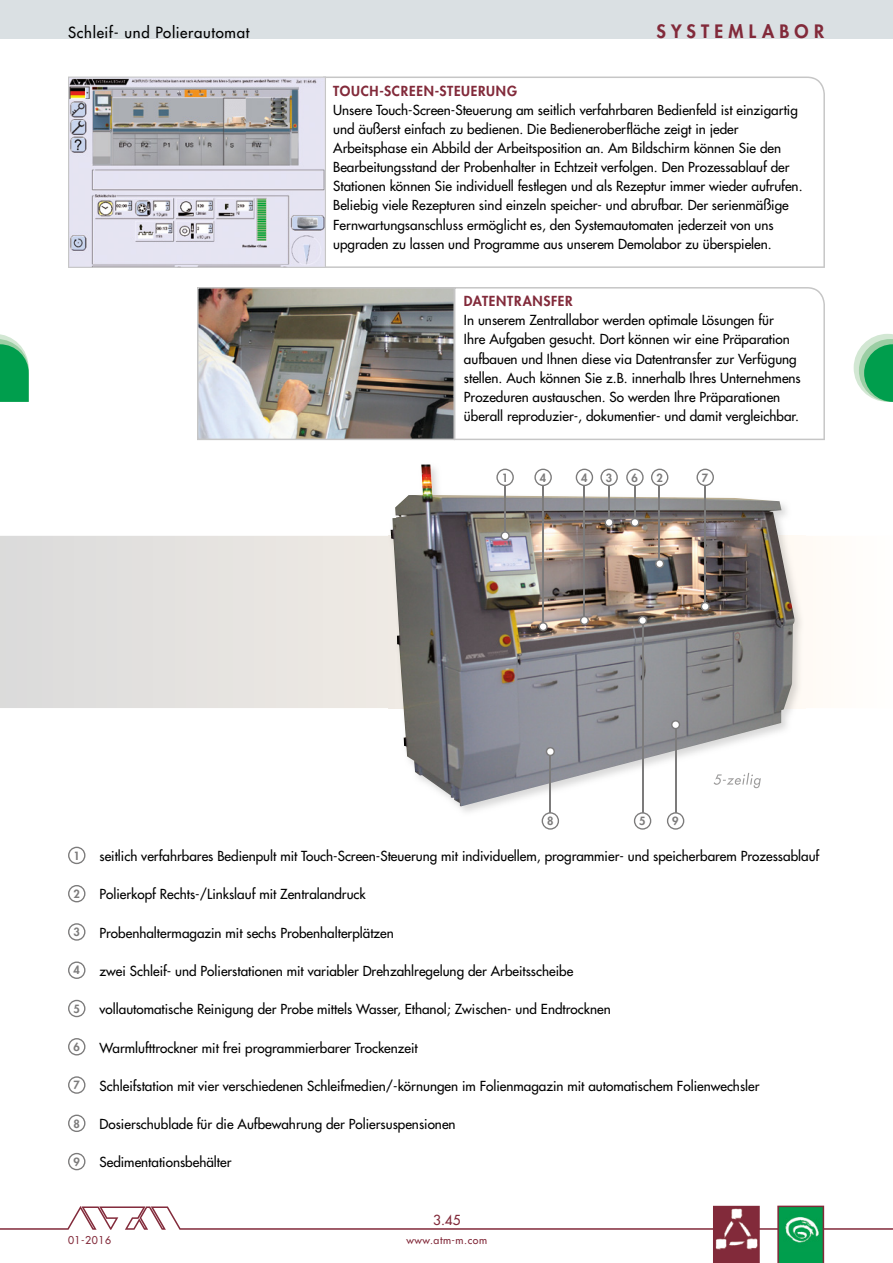
<style>
.page{position:relative;width:893px;height:1263px;background:#fff}
.page>*{position:absolute;margin:0;border:0;box-sizing:border-box;transform-origin:0 0}
.t1{font:800 18px "Futura Std";letter-spacing:.29em;color:#822a3a}
.t2{font:500 15px "Futura Std";letter-spacing:.045em;color:#000}
.t3{font:500 13.5px/19.2px "Futura Std";color:#000}
.t4{font:800 13.5px "Futura Std";letter-spacing:.055em;color:#822a3a}
.t5{font:500 13.5px "Futura Std";color:#822a3a}
.t6{font:800 11.1px "Futura Std";color:#7c7b7b}
.t7{font:500 10.5px "Futura Std";letter-spacing:.05em;color:#822a3a}
</style>
<div class="page">
<div style="left:0;top:0;width:893px;height:38px;background:#dae0e3"></div>
<svg style="left:854px;top:334px;width:39px;height:68px"></svg>
<svg style="left:0;top:334px;width:29px;height:68px;background:#37b171"></svg>
<svg style="left:0;top:1205px;width:893px;height:58px"></svg>
<svg style="left:0;top:536px;width:388px;height:172px;background:#e4e2df"></svg>
<img style="left:391px;top:464px;width:404px;height:342px">
<svg style="left:496px;top:469px;width:18px;height:17px"></svg>
<svg style="left:651px;top:469px;width:17px;height:17px"></svg>
<hr style="left:659px;top:485px;width:1px;height:75px;background:#7c7b7b">
<svg style="left:655px;top:559px;width:9px;height:9px"></svg>
<hr style="left:504px;top:485px;width:2px;height:46px;background:#7c7b7b">
<svg style="left:500px;top:531px;width:10px;height:9px"></svg>
<svg style="left:696px;top:469px;width:18px;height:17px"></svg>
<svg style="left:542px;top:812px;width:17px;height:18px"></svg>
<hr style="left:550px;top:754px;width:1px;height:59px;background:#7c7b7b">
<svg style="left:546px;top:747px;width:9px;height:9px"></svg>
<svg style="left:667px;top:812px;width:17px;height:18px"></svg>
<hr style="left:675px;top:728px;width:1px;height:85px;background:#7c7b7b">
<svg style="left:671px;top:720px;width:9px;height:9px"></svg>
<svg style="left:600px;top:469px;width:18px;height:17px"></svg>
<hr style="left:608px;top:485px;width:2px;height:34px;background:#7c7b7b">
<svg style="left:604px;top:518px;width:10px;height:9px"></svg>
<hr style="left:704px;top:486px;width:2px;height:117px;background:#7c7b7b">
<svg style="left:701px;top:602px;width:9px;height:9px"></svg>
<svg style="left:626px;top:469px;width:18px;height:17px"></svg>
<hr style="left:634px;top:485px;width:2px;height:34px;background:#7c7b7b">
<svg style="left:630px;top:518px;width:9px;height:9px"></svg>
<svg style="left:576px;top:469px;width:17px;height:17px"></svg>
<hr style="left:584px;top:485px;width:1px;height:132px;background:#7c7b7b">
<svg style="left:580px;top:616px;width:9px;height:9px"></svg>
<svg style="left:534px;top:469px;width:18px;height:17px"></svg>
<hr style="left:542px;top:485px;width:2px;height:138px;background:#7c7b7b">
<svg style="left:538px;top:622px;width:10px;height:9px"></svg>
<svg style="left:634px;top:812px;width:17px;height:18px"></svg>
<hr style="left:642px;top:625px;width:1px;height:188px;background:#7c7b7b">
<svg style="left:638px;top:616px;width:9px;height:9px"></svg>
<img style="left:197px;top:287px;width:257px;height:153px">
<svg style="left:326px;top:77px;width:499px;height:191px"></svg>
<svg style="left:454px;top:287px;width:371px;height:153px"></svg>
<svg style="left:68px;top:847px;width:17px;height:17px"></svg>
<svg style="left:68px;top:885px;width:17px;height:17px"></svg>
<svg style="left:68px;top:923px;width:17px;height:18px"></svg>
<svg style="left:68px;top:961px;width:17px;height:18px"></svg>
<svg style="left:68px;top:1000px;width:17px;height:17px"></svg>
<svg style="left:68px;top:1038px;width:17px;height:17px"></svg>
<svg style="left:68px;top:1076px;width:17px;height:18px"></svg>
<svg style="left:68px;top:1114px;width:17px;height:18px"></svg>
<svg style="left:68px;top:1153px;width:17px;height:17px"></svg>
<svg style="left:68px;top:77px;width:258px;height:191px;background:#c4c4cb"></svg>
<p class="t2" style="left:68px;top:23px;width:183px">Schleif- und Polierautomat</p>
<h1 class="t1" style="left:656px;top:20px;width:169px">SYSTEMLABOR</h1>
<p class="t4" style="left:333px;top:82px;width:185px">TOUCH-SCREEN-STEUERUNG</p>
<p class="t3" style="left:333px;top:100px;width:471px">Unsere Touch-Screen-Steuerung am seitlich verfahrbaren Bedienfeld ist einzigartig und äußerst einfach zu bedienen. Die Bedieneroberfläche zeigt in jeder Arbeitsphase ein Abbild der Arbeitsposition an. Am Bildschirm können Sie den Bearbeitungsstand der Probenhalter in Echtzeit verfolgen. Den Prozessablauf der Stationen können Sie individuell festlegen und als Rezeptur immer wieder aufrufen.<br>Beliebig viele Rezepturen sind einzeln speicher- und abrufbar. Der serienmäßige Fernwartungsanschluss ermöglicht es, den Systemautomaten jederzeit von uns upgraden zu lassen und Programme aus unserem Demolabor zu überspielen.</p>
<p class="t4" style="left:464px;top:293px;width:110px">DATENTRANSFER</p>
<p class="t3" style="left:464px;top:311px;width:338px">In unserem Zentrallabor werden optimale Lösungen für<br>Ihre Aufgaben gesucht. Dort können wir eine Präparation aufbauen und Ihnen diese via Datentransfer zur Verfügung stellen. Auch können Sie z.B. innerhalb Ihres Unternehmens Prozeduren austauschen. So werden Ihre Präparationen überall reproduzier-, dokumentier- und damit vergleichbar.</p>
<p class="t6" style="left:540px;top:470px;width:8px">4</p>
<p class="t6" style="left:581px;top:470px;width:8px">4</p>
<p class="t6" style="left:606px;top:470px;width:8px">3</p>
<p class="t6" style="left:632px;top:470px;width:8px">6</p>
<p class="t6" style="left:502px;top:470px;width:8px">1</p>
<p class="t6" style="left:656px;top:470px;width:8px">2</p>
<p class="t6" style="left:702px;top:470px;width:8px">7</p>
<p class="t6" style="left:547px;top:814px;width:8px">8</p>
<p class="t6" style="left:672px;top:814px;width:8px">9</p>
<p class="t6" style="left:639px;top:814px;width:8px">5</p>
<p class="t6" style="left:73px;top:848px;width:8px">1</p>
<p class="t3" style="left:100px;top:847px;width:721px">seitlich verfahrbares Bedienpult mit Touch-Screen-Steuerung mit individuellem, programmier- und speicherbarem Prozessablauf</p>
<p class="t6" style="left:73px;top:887px;width:8px">2</p>
<p class="t3" style="left:100px;top:885px;width:268px">Polierkopf Rechts-/Linkslauf mit Zentralandruck</p>
<p class="t6" style="left:73px;top:925px;width:8px">3</p>
<p class="t3" style="left:100px;top:923px;width:296px">Probenhaltermagazin mit sechs Probenhalterplätzen</p>
<p class="t6" style="left:73px;top:963px;width:8px">4</p>
<p class="t3" style="left:100px;top:961px;width:475px">zwei Schleif- und Polierstationen mit variabler Drehzahlregelung der Arbeitsscheibe</p>
<p class="t6" style="left:73px;top:1001px;width:8px">5</p>
<p class="t3" style="left:100px;top:1000px;width:513px">vollautomatische Reinigung der Probe mittels Wasser, Ethanol; Zwischen- und Endtrocknen</p>
<p class="t6" style="left:73px;top:1040px;width:8px">6</p>
<p class="t3" style="left:100px;top:1038px;width:320px">Warmlufttrockner mit frei programmierbarer Trockenzeit</p>
<p class="t6" style="left:73px;top:1078px;width:8px">7</p>
<p class="t3" style="left:100px;top:1076px;width:661px">Schleifstation mit vier verschiedenen Schleifmedien/-körnungen im Folienmagazin mit automatischem Folienwechsler</p>
<p class="t6" style="left:73px;top:1116px;width:8px">8</p>
<p class="t3" style="left:100px;top:1114px;width:358px">Dosierschublade für die Aufbewahrung der Poliersuspensionen</p>
<p class="t6" style="left:73px;top:1155px;width:8px">9</p>
<p class="t3" style="left:100px;top:1153px;width:133px">Sedimentationsbehälter</p>
<p class="t7" style="left:68px;top:1233px;width:45px">01-2016</p>
<p class="t5" style="left:433px;top:1211px;width:29px">3.45</p>
<p class="t7" style="left:406px;top:1233px;width:82px">www.atm-m.com</p>
</div>
